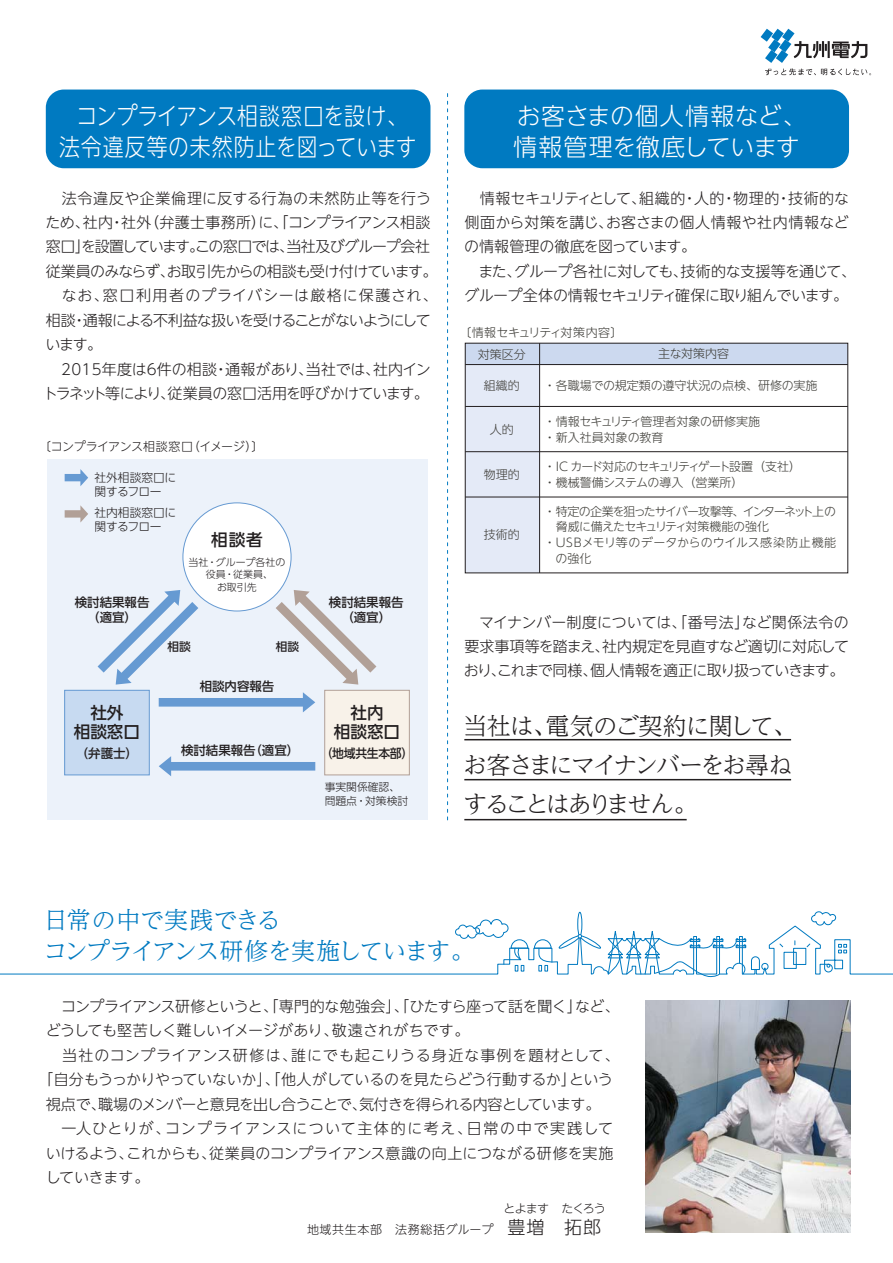
<style>
.page{position:relative;width:893px;height:1263px;background:#fff}
.page>*{position:absolute;margin:0;border:0;box-sizing:border-box;transform-origin:0 0}
.t1{font:24px/39px "UD Reimin Pro Light 90 msp RKSJ H";letter-spacing:-.085em;color:#231f20}
.t2{font:24px/31.5px "UD Shin Go NT Pro Light 90 msp RKSJ H";letter-spacing:-.01em;color:#fff;text-align:center;scale:.87 1}
.t3{font:24px/31.5px "UD Reimin Pro Light 90 msp RKSJ H";letter-spacing:-.04em;color:#007ac1}
.t4{font:24px/31.5px "UD Shin Go NT Pro Light 90 msp RKSJ H";letter-spacing:-.01em;color:#fff}
.t5{font:16.65px/20px "UD Shin Go NT Pro Medium 90 msp RKSJ H";color:#231f20;text-align:center}
.t6{font:15px/24.5px "UD Shin Go NT Pro Light 90 msp RKSJ H";letter-spacing:-.02em;color:#231f20}
.t7{font:15px "UD Shin Go NT Pro Light 90 msp RKSJ H";letter-spacing:-.04em;color:#231f20}
.t8{font:15px "UD Shin Go NT Pro Light 90 msp RKSJ H";letter-spacing:-.055em;color:#231f20}
.t9{font:15px "UD Shin Go NT Pro Light 90 msp RKSJ H";letter-spacing:.05em;color:#231f20}
.t10{font:15px "UD Shin Go NT Pro Light 90 msp RKSJ H";letter-spacing:.08em;color:#231f20}
.t11{font:12.45px/15px "UD Shin Go NT Pro Medium 90 msp RKSJ H";color:#231f20;text-align:center}
.t12{font:12.45px "UD Shin Go NT Pro Medium 90 msp RKSJ H";color:#231f20;scale:.95 1}
.t13{font:12px/15.9px "UD Shin Go NT Pro Light 90 msp RKSJ H";letter-spacing:-.015em;color:#403f3a}
.t14{font:12px/15.9px "UD Shin Go NT Pro Light 90 msp RKSJ H";letter-spacing:-.055em;color:#403f3a}
.t15{font:12px "UD Shin Go NT Pro Light 90 msp RKSJ H";letter-spacing:-.105em;color:#403f3a}
.t16{font:12px "UD Shin Go NT Pro Light 90 msp RKSJ H";letter-spacing:.015em;color:#403f3a}
.t17{font:12px "UD Shin Go NT Pro Light 90 msp RKSJ H";letter-spacing:-.03em;color:#231f20}
.t18{font:12px "UD Shin Go NT Pro Light 90 msp RKSJ H";letter-spacing:.05em;color:#231f20}
.t19{font:12px "UD Shin Go NT Pro Light 90 msp RKSJ H";letter-spacing:-.045em;color:#403f3a}
.t20{font:12px "UD Shin Go NT Pro Light 90 msp RKSJ H";letter-spacing:-.07em;color:#231f20}
.t21{font:11.7px/14.1px "UD Shin Go Pro Light 90 msp RKSJ H";letter-spacing:-.015em;color:#231f20}
.t22{font:11.55px "UD Shin Go NT Pro Medium 90 msp RKSJ H";color:#231f20}
.t23{font:10.8px/13.2px "UD Shin Go Pro Light 90 msp RKSJ H";color:#231f20}
.t24{font:9.9px/12.5px "UD Shin Go Pro Light 90 msp RKSJ H";color:#231f20;text-align:center}
.s1{font-size:18px}
</style>
<div class="page">
<div style="left:46px;top:90px;width:384px;height:78px;background:#007ac1;border-radius:18px"></div>
<div style="left:464px;top:90px;width:385px;height:78px;background:#007ac1;border-radius:18px"></div>
<svg style="left:0;top:911px;width:893px;height:66px"></svg>
<hr style="left:464px;top:739px;width:327px;height:1px;background:#231f20">
<hr style="left:464px;top:779px;width:327px;height:1px;background:#231f20">
<hr style="left:464px;top:819px;width:223px;height:1px;background:#231f20">
<svg style="left:760px;top:29px;width:111px;height:46px"></svg>
<svg style="left:447px;top:94px;width:1px;height:727px"></svg>
<div style="left:47px;top:459px;width:380px;height:361px;background:#ecf2fa"></div>
<div style="left:183px;top:503px;width:108px;height:108px;background:#fff;border-radius:50%"></div>
<svg style="left:159px;top:692px;width:156px;height:20px"></svg>
<svg style="left:159px;top:756px;width:156px;height:20px"></svg>
<svg style="left:98px;top:590px;width:100px;height:95px"></svg>
<svg style="left:276px;top:590px;width:100px;height:95px"></svg>
<svg style="left:65px;top:469px;width:23px;height:17px"></svg>
<svg style="left:65px;top:505px;width:23px;height:18px"></svg>
<div style="left:325px;top:690px;width:84px;height:85px;background:#f8f2e9"></div>
<div style="left:324px;top:690px;width:86px;height:85px;border:1px solid #b1a097"></div>
<div style="left:65px;top:690px;width:84px;height:85px;background:#c7daf1"></div>
<div style="left:64px;top:690px;width:86px;height:85px;border:1px solid #669ad2"></div>
<img style="left:645px;top:1000px;width:205px;height:233px">
<div style="left:465px;top:343px;width:75px;height:230px;background:#e4eaf7"></div>
<div style="left:465px;top:343px;width:383px;height:22px;background:#ccd9ef"></div>
<hr style="left:539px;top:343px;width:1px;height:230px;background:#231f20">
<hr style="left:465px;top:364px;width:383px;height:1px;background:#231f20">
<hr style="left:465px;top:406px;width:383px;height:1px;background:#231f20">
<hr style="left:465px;top:451px;width:383px;height:1px;background:#231f20">
<hr style="left:465px;top:497px;width:383px;height:1px;background:#231f20">
<h1 class="t2" style="left:59px;top:103px;width:413px">コンプライアンス相談窓口を設け、法令違反等の未然防止を図っています</h1>
<h1 class="t4" style="left:513px;top:103px;width:295px">お客さまの個人情報など、情報管理を徹底しています</h1>
<p class="t6" style="left:43px;top:188px;width:396px">　法令違反や企業倫理に反する行為の未然防止等を行うため、社内・社外（弁護士事務所）に、「コンプライアンス相談窓口」を設置しています。この窓口では、当社及びグループ会社従業員のみならず、お取引先からの相談も受け付けています。　なお、窓口利用者のプライバシーは厳格に保護され、相談・通報による不利益な扱いを受けることがないようにしています。<br>　2015年度は6件の相談・通報があり、当社では、社内イントラネット等により、従業員の窓口活用を呼びかけています。</p>
<p class="t6" style="left:464px;top:188px;width:393px">　情報セキュリティとして、組織的・人的・物理的・技術的な側面から対策を講じ、お客さまの個人情報や社内情報などの情報管理の徹底を図っています。<br>　また、グループ各社に対しても、技術的な支援等を通じて、グループ全体の情報セキュリティ確保に取り組んでいます。</p>
<p class="t13" style="left:459px;top:326px;width:165px">〔情報セキュリティ対策内容〕</p>
<p class="t13" style="left:478px;top:348px;width:49px">対策区分</p>
<p class="t13" style="left:658px;top:347px;width:73px">主な対策内容</p>
<p class="t13" style="left:544px;top:379px;width:275px">・各職場での規定類の遵守状況の点検、研修の実施</p>
<p class="t13" style="left:544px;top:415px;width:218px">・情報セキュリティ管理者対象の研修実施・新入社員対象の教育</p>
<p class="t14" style="left:544px;top:460px;width:259px">・IC カード対応のセキュリティゲート設置（支社）・機械警備システムの導入（営業所）</p>
<p class="t15" style="left:544px;top:507px;width:294px">・特定の企業を狙ったサイバー攻撃等、インターネット上の</p>
<p class="t19" style="left:556px;top:522px;width:215px">脅威に備えたセキュリティ対策機能の強化</p>
<p class="t16" style="left:544px;top:538px;width:294px">・USBメモリ等のデータからのウイルス感染防止機能</p>
<p class="t13" style="left:555px;top:553px;width:37px">の強化</p>
<p class="t13" style="left:484px;top:380px;width:37px">組織的</p>
<p class="t13" style="left:490px;top:423px;width:25px">人的</p>
<p class="t13" style="left:484px;top:468px;width:37px">物理的</p>
<p class="t17" style="left:39px;top:442px;width:227px">〔コンプライアンス相談窓口（イメージ）〕</p>
<p class="t21" style="left:94px;top:472px;width:83px">社外相談窓口に関するフロー</p>
<p class="t21" style="left:94px;top:507px;width:83px">社内相談窓口に関するフロー</p>
<p class="t13" style="left:484px;top:528px;width:37px">技術的</p>
<p class="t5" style="left:211px;top:532px;width:53px">相談者</p>
<p class="t24" style="left:189px;top:557px;width:98px">当社・グループ各社の役員・従業員、<br>お取引先</p>
<p class="t11" style="left:75px;top:597px;width:76px">検討結果報告（適宜）</p>
<p class="t5" style="left:74px;top:705px;width:68px">社外<br>相談窓口</p>
<p class="t11" style="left:76px;top:748px;width:64px">（弁護士）</p>
<p class="t22" style="left:167px;top:642px;width:25px">相談</p>
<p class="t22" style="left:276px;top:642px;width:25px">相談</p>
<p class="t11" style="left:200px;top:681px;width:76px">相談内容報告</p>
<p class="t11" style="left:181px;top:745px;width:120px">検討結果報告（適宜）</p>
<p class="t11" style="left:329px;top:597px;width:76px">検討結果報告（適宜）</p>
<p class="t5" style="left:334px;top:705px;width:68px">社内<br>相談窓口</p>
<p class="t12" style="left:321px;top:749px;width:99px">（地域共生本部）</p>
<p class="t23" style="left:325px;top:782px;width:85px">事実関係確認、問題点・対策検討</p>
<p class="t6" style="left:464px;top:612px;width:387px;text-align:justify">　マイナンバー制度については、「番号法」など関係法令の要求事項等を踏まえ、社内規定を見直すなど適切に対応しており、これまで同様、個人情報を適正に取り扱っていきます。</p>
<h1 class="t1" style="left:463px;top:710px;width:335px">当社は、電気のご契約に関して、お客さまにマイナンバーをお尋ねすることはありません。</h1>
<h1 class="t3" style="left:44px;top:907px;width:433px">日常の中で実践できる<br>コンプライアンス研修を実施しています。</h1>
<p class="t7" style="left:46px;top:1001px;width:576px">　コンプライアンス研修というと、「専門的な勉強会」、「ひたすら座って話を聞く」など、</p>
<p class="t6" style="left:46px;top:1021px;width:425px">どうしても堅苦しく難しいイメージがあり、敬遠されがちです。</p>
<p class="t9" style="left:46px;top:1049px;width:576px">　当社のコンプライアンス研修は、誰にでも起こりうる身近な事例を題材として、</p>
<p class="t6" style="left:38px;top:1069px;width:576px">「自分もうっかりやっていないか」、「他人がしているのを見たらどう行動するか」という</p>
<p class="t8" style="left:46px;top:1098px;width:556px">視点で、職場のメンバーと意見を出し合うことで、気付きを得られる内容としています。</p>
<p class="t10" style="left:46px;top:1123px;width:569px">　一人ひとりが、コンプライアンスについて主体的に考え、日常の中で実践して</p>
<p class="t6" style="left:46px;top:1143px;width:569px">いけるよう、これからも、従業員のコンプライアンス意識の向上につながる研修を実施</p>
<p class="t6" style="left:46px;top:1167px;width:105px">していきます。</p>
<p class="t20" style="left:492px;top:1204px;width:116px">　とよます　たくろう</p>
<p class="t18" style="left:307px;top:1225px;width:296px">地域共生本部　法務総括グループ <span class="s1">豊増　拓郎</span></p>
</div>
